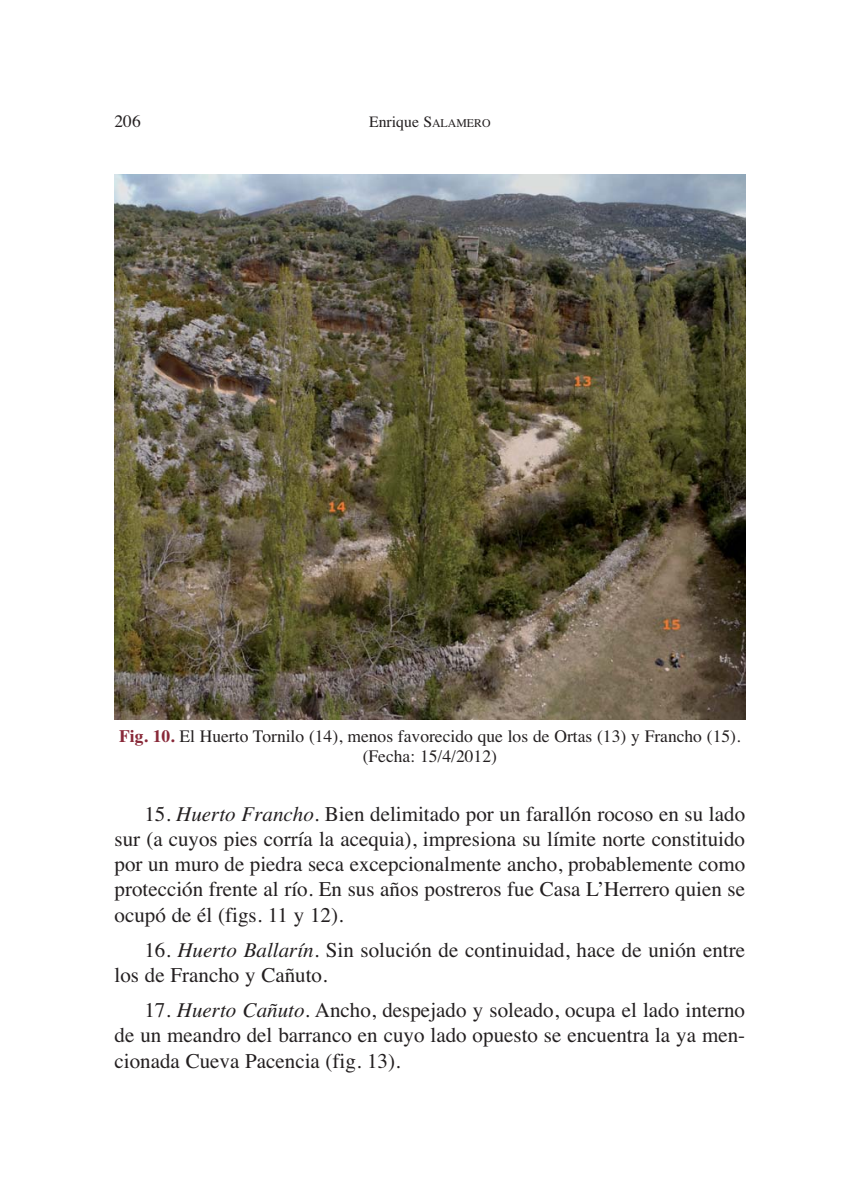
<style>
.page{position:relative;width:844px;height:1190px;background:#fff}
.page>*{position:absolute;margin:0;border:0;box-sizing:border-box;transform-origin:0 0}
.t1{font:21px/25.2px "Times";color:#231f20;text-align:justify}
.t2{font:17.5px/20.1px "Times";color:#231f20;text-align:center}
.t3{font:15.75px "Times";color:#231f20}
.s1{font-size:11.9px}
.s2{font-weight:700;color:#882838}
.s3{font-style:italic}
</style>
<div class="page">
<img style="left:114px;top:174px;width:630px;height:546px">
<p class="t2" style="left:114px;top:112px;width:28px">206</p>
<p class="t3" style="left:369px;top:116px;width:123px">Enrique S<span class="s1">ALAMERO</span></p>
<p class="t2" style="left:119px;top:727px;width:622px"><span class="s2">Fig. 10.</span> El Huerto Tornilo (14), menos favorecido que los de Ortas (13) y Francho (15). (Fecha: 15/4/2012)</p>
<p class="t1" style="left:114px;top:803px;width:632px;text-indent:30px">15. <span class="s3">Huerto Francho</span>. Bien delimitado por un farallón rocoso en su lado sur (a cuyos pies corría la acequia), impresiona su límite norte constituido por un muro de piedra seca excepcionalmente ancho, probablemente como protección frente al río. En sus años postreros fue Casa L’Herrero quien se ocupó de él (figs. 11 y 12).</p>
<p class="t1" style="left:114px;top:939px;width:632px;text-indent:30px">16. <span class="s3">Huerto Ballarín</span>. Sin solución de continuidad, hace de unión entre los de Francho y Cañuto.</p>
<p class="t1" style="left:114px;top:999px;width:632px;text-indent:30px">17. <span class="s3">Huerto Cañuto</span>. Ancho, despejado y soleado, ocupa el lado interno de un meandro del barranco en cuyo lado opuesto se encuentra la ya men&shy;cionada Cueva Pacencia (fig. 13).</p>
</div>
